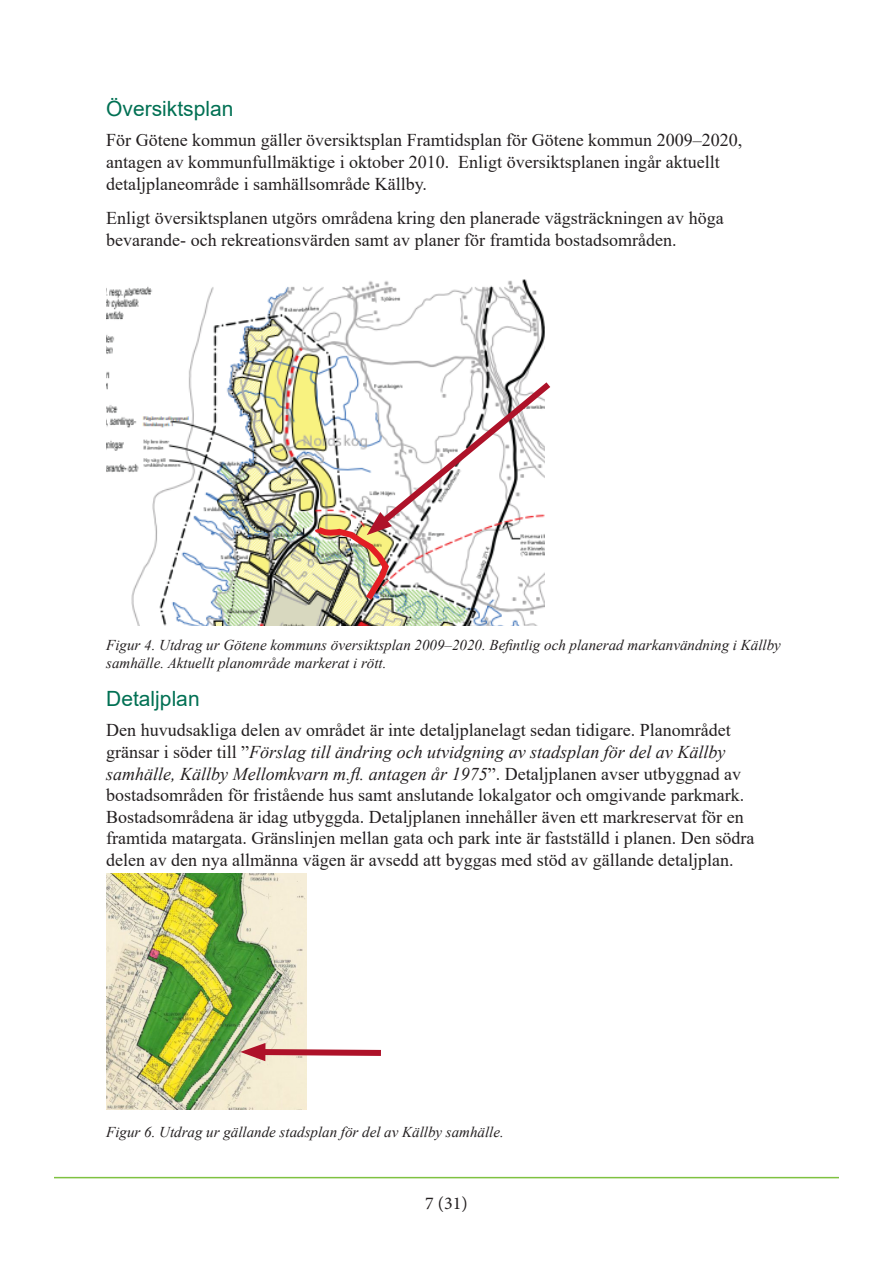
<style>
.page{position:relative;width:893px;height:1263px;background:#fff}
.page>*{position:absolute;margin:0;border:0;box-sizing:border-box;transform-origin:0 0}
.Rubrik_3{font:21px "Arial";color:#007053}
.Brödtext{font:18px/21.6px "Times New Roman";color:#231f20}
.t1{font:18px "Minion Pro";color:#231f20}
.Brödtext-2{font:italic 15px/18px "Times New Roman";color:#231f20}
.s1{font-style:italic}
</style>
<div class="page">
<hr style="left:54px;top:1177px;width:785px;height:1px;background:#7fc241">
<img style="left:106px;top:279px;width:438px;height:346px">
<img style="left:106px;top:874px;width:200px;height:236px">
<svg style="left:240px;top:1043px;width:141px;height:18px"></svg>
<svg style="left:310px;top:376px;width:241px;height:230px"></svg>
<p class="Rubrik_3" style="left:106px;top:94px;width:129px">Översiktsplan</p>
<p class="Brödtext" style="left:106px;top:129px;width:637px">För Götene kommun gäller översiktsplan Framtidsplan för Götene kommun 2009–2020, antagen av kommunfullmäktige i oktober 2010. Enligt översiktsplanen ingår aktuellt detaljplaneområde i samhällsområde Källby.</p>
<p class="Brödtext" style="left:106px;top:207px;width:619px">Enligt översiktsplanen utgörs områdena kring den planerade vägsträckningen av höga bevarande- och rekreationsvärden samt av planer för framtida bostadsområden.</p>
<p class="Brödtext-2" style="left:106px;top:636px;width:676px">Figur 4. Utdrag ur Götene kommuns översiktsplan 2009–2020. Befintlig och planerad markanvändning i Källby samhälle. Aktuellt planområde markerat i rött.</p>
<p class="Rubrik_3" style="left:106px;top:684px;width:95px">Detaljplan</p>
<p class="Brödtext" style="left:106px;top:719px;width:650px">Den huvudsakliga delen av området är inte detaljplanelagt sedan tidigare. Planområdet gränsar i söder till ”<span class="s1">Förslag till ändring och utvidgning av stadsplan för del av Källby samhälle, Källby Mellomkvarn m.fl. antagen år 1975</span>”. Detaljplanen avser utbyggnad av bostadsområden för fristående hus samt anslutande lokalgator och omgivande parkmark.<br>Bostadsområdena är idag utbyggda. Detaljplanen innehåller även ett markreservat för en framtida matargata. Gränslinjen mellan gata och park inte är fastställd i planen. Den södra delen av den nya allmänna vägen är avsedd att byggas med stöd av gällande detaljplan.</p>
<p class="Brödtext-2" style="left:106px;top:1123px;width:399px">Figur 6. Utdrag ur gällande stadsplan för del av Källby samhälle.</p>
<p class="t1" style="left:425px;top:1191px;width:44px">7 (31)</p>
</div>
